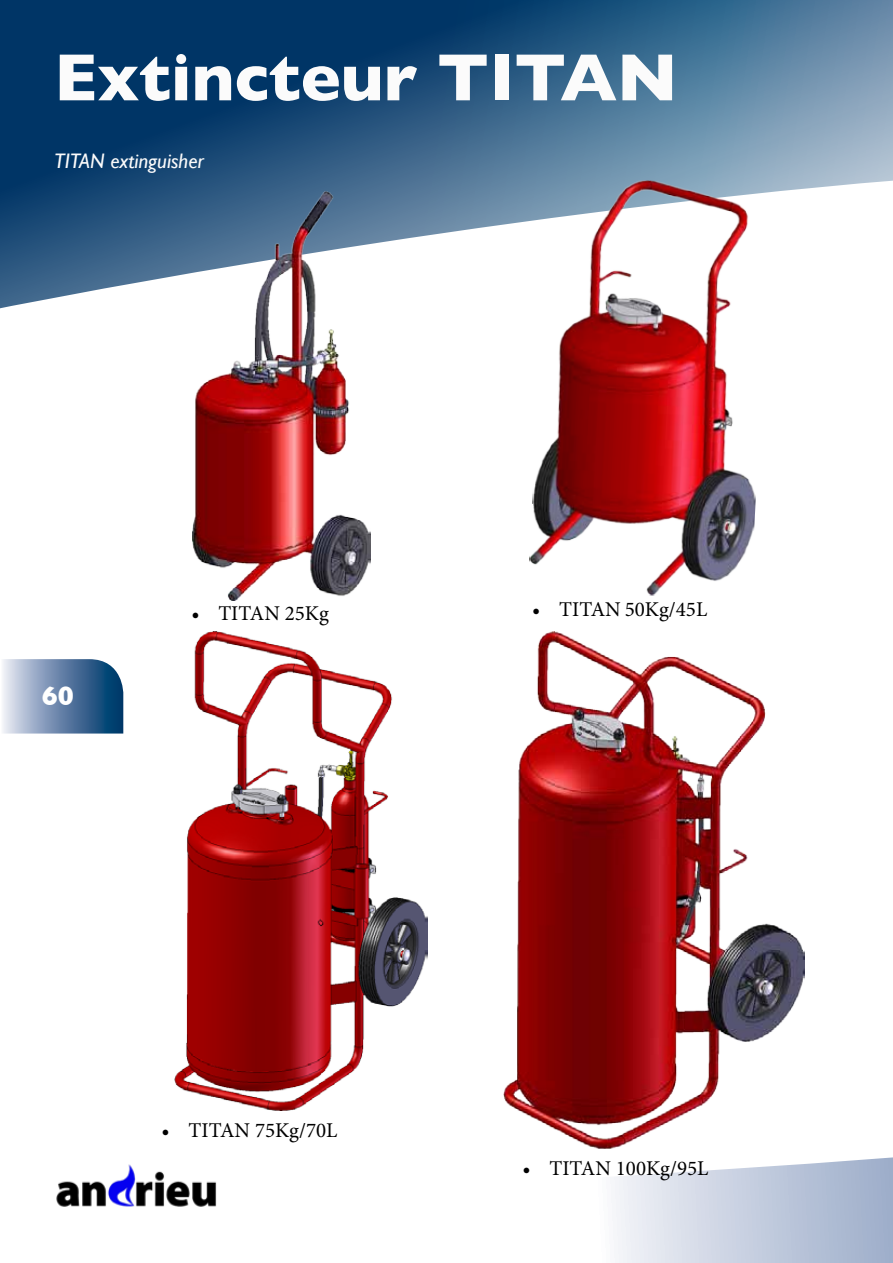
<style>
.page{position:relative;width:893px;height:1263px;background:#fff}
.page>*{position:absolute;margin:0;border:0;box-sizing:border-box;transform-origin:0 0}
.t1{font:700 67.5px "Gill Sans";color:#fbfbfb}
.t2{font:700 27px "Gill Sans";color:#fff}
.t3{font:21px "Minion Pro";color:#000}
.t4{font:italic 21px "Gill Sans";color:#fbfbfb}
</style>
<div class="page">
<svg style="left:270px;top:1092px;width:623px;height:171px"></svg>
<svg style="left:0;top:0;width:893px;height:308px;background:#4d7496"></svg>
<svg style="left:3px;top:659px;width:120px;height:74px;background:#6d8aac"></svg>
<img style="left:193px;top:191px;width:178px;height:410px">
<img style="left:174px;top:631px;width:253px;height:479px">
<img style="left:504px;top:631px;width:300px;height:517px">
<img style="left:527px;top:175px;width:245px;height:421px">
<img style="left:56px;top:1164px;width:161px;height:43px">
<h1 class="t1" style="left:54px;top:38px;width:625px">Extincteur TITAN</h1>
<p class="t4" style="left:54px;top:149px;width:152px">TITAN extinguisher</p>
<p class="t2" style="left:42px;top:680px;width:34px">60</p>
<p class="t3" style="left:191px;top:599px;width:139px">• TITAN 25Kg</p>
<p class="t3" style="left:532px;top:595px;width:177px">• TITAN 50Kg/45L</p>
<p class="t3" style="left:162px;top:1116px;width:177px">• TITAN 75Kg/70L</p>
<p class="t3" style="left:522px;top:1155px;width:188px">• TITAN 100Kg/95L</p>
</div>
